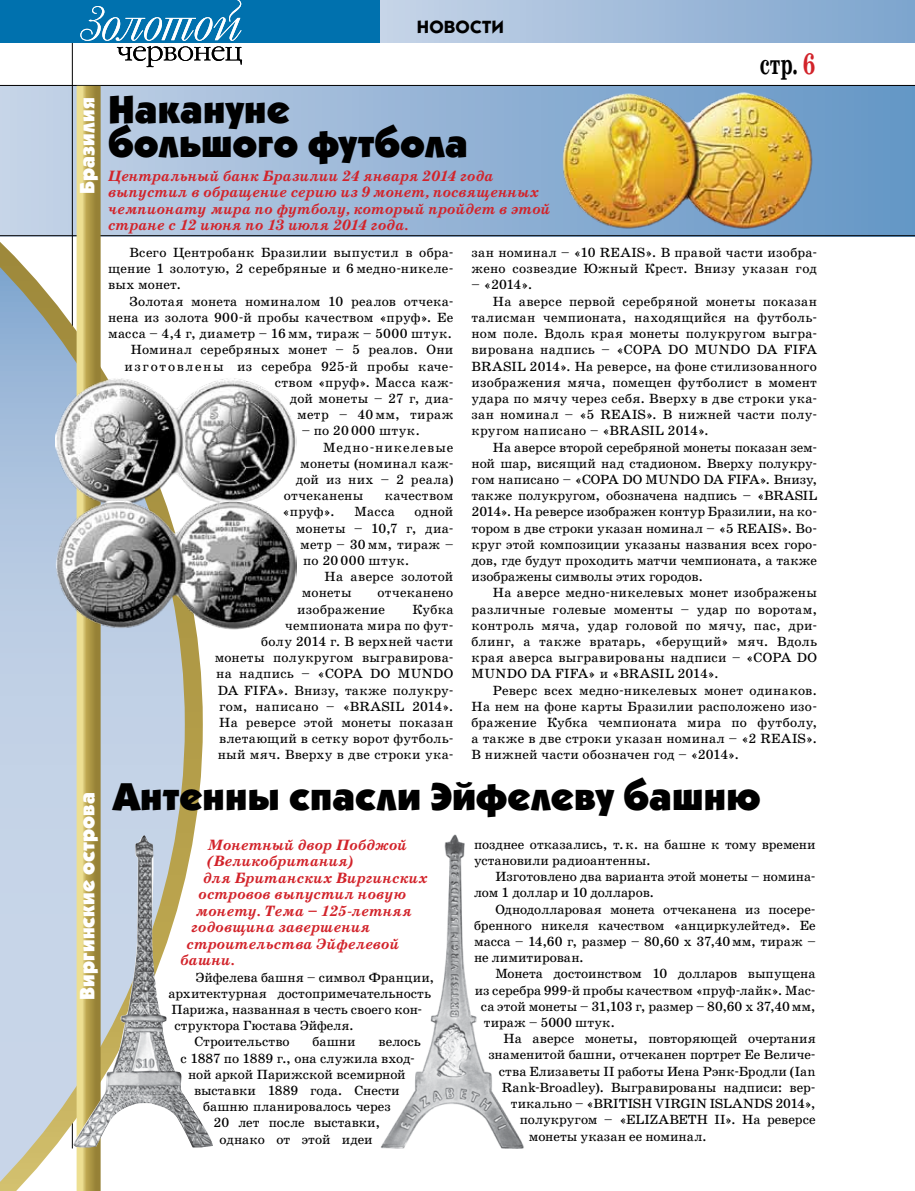
<style>
.page{position:relative;width:915px;height:1191px;background:#fff}
.page>*{position:absolute;margin:0;border:0;box-sizing:border-box;transform-origin:0 0}
.t1{font:900 39px/33.5px "Kabel C";color:#000}
.t2{font:700 30px "School Book C";color:#000;scale:.7 1}
.t3{font:600 24px "Kabel C";letter-spacing:.005em;color:#000}
.t4{font:900 21px "Kabel C";letter-spacing:.005em;color:#fff}
.t5{font:italic 700 15.15px/16.5px "School Book C";letter-spacing:-.01em;color:#d2232a}
.t6{font:13.5px/16.2px "School Book C";letter-spacing:.01em;color:#000}
.t7{font:13.5px "School Book C";letter-spacing:-.01em;color:#000}
.t8{font:13.5px "School Book C";letter-spacing:.03em;color:#000}
.t9{font:13.5px "School Book C";letter-spacing:.07em;color:#000}
.s1{color:#d2232a}
</style>
<div class="page">
<svg style="left:203px;top:86px;width:711px;height:149px;background:#90b1d4"></svg>
<hr style="left:0;top:85px;width:914px;height:1px;background:#000">
<hr style="left:0;top:235px;width:914px;height:1px;background:#000">
<hr style="left:72px;top:43px;width:1px;height:1105px;background:#000">
<div style="left:369px;top:0;width:545px;height:43px;background:linear-gradient(to right,#c4d3e7,#7ea5ce)"></div>
<div style="left:0;top:0;width:379px;height:43px;background:#0071ae"></div>
<img style="left:381px;top:834px;width:143px;height:315px">
<svg style="left:0;top:46px;width:203px;height:1145px"></svg>
<svg style="left:80px;top:0;width:162px;height:67px"></svg>
<svg style="left:77px;top:86px;width:24px;height:1105px;background:#bfac5c"></svg>
<img style="left:73px;top:835px;width:140px;height:312px">
<img style="left:560px;top:92px;width:255px;height:139px">
<img style="left:56px;top:377px;width:240px;height:125px">
<img style="left:56px;top:502px;width:240px;height:129px">
<h3 class="t3" style="left:416px;top:12px;width:89px">новости</h3>
<h2 class="t2" style="left:759px;top:47px;width:81px">стр. <span class="s1">6</span></h2>
<h3 class="t4" style="left:75px;top:194px;width:98px;rotate:-90deg">Бразилия</h3>
<h1 class="t1" style="left:108px;top:92px;width:361px">Накануне большого футбола</h1>
<p class="t5" style="left:108px;top:167px;width:443px">Центральный банк Бразилии 24 января 2014 года выпустил в обращение серию из 9монет, посвященных чемпионату мира по футболу, который пройдет в этой стране с 12 июня по 13 июля 2014 года.</p>
<p class="t6" style="left:108px;top:244px;width:347px;text-align:justify;text-indent:21px">Всего Центробанк Бразилии выпустил в обра‑ щение 1 золотую, 2 серебряные и 6 медно-никеле‑ вых монет.</p>
<p class="t6" style="left:108px;top:293px;width:347px;text-align:right">Золотая монета номиналом 10 реалов отчека‑ нена из золота 900‑й пробы качеством «пруф». Ее масса – 4,4 г, диаметр – 16 мм, тираж – 5000 штук.<br>Номинал серебряных монет – 5 реалов. Они изготовлены из серебра 925‑й пробы каче‑ ством «пруф». Масса каж‑<br>дой монеты – 27 г, диа‑<br>метр – 40 мм, тираж</p>
<p class="t8" style="left:302px;top:423px;width:120px">– по 20 000 штук.</p>
<p class="t9" style="left:323px;top:440px;width:132px">Медно-никелевые</p>
<p class="t6" style="left:300px;top:455px;width:154px">монеты (номинал каж‑</p>
<p class="t6" style="left:296px;top:471px;width:159px">дой из них – 2 реала)</p>
<p class="t6" style="left:284px;top:487px;width:81px">отчеканены</p>
<p class="t6" style="left:385px;top:487px;width:70px">качеством</p>
<p class="t6" style="left:282px;top:504px;width:54px">«пруф».</p>
<p class="t6" style="left:354px;top:504px;width:42px">Масса</p>
<p class="t6" style="left:414px;top:504px;width:40px">одной</p>
<p class="t6" style="left:296px;top:520px;width:159px">монеты – 10,7 г, диа‑</p>
<p class="t6" style="left:300px;top:536px;width:155px">метр – 30 мм, тираж –</p>
<p class="t8" style="left:303px;top:553px;width:108px">по 20 000 штук.</p>
<p class="t6" style="left:324px;top:568px;width:130px">На аверсе золотой</p>
<p class="t6" style="left:302px;top:585px;width:51px">монеты</p>
<p class="t6" style="left:471px;top:244px;width:347px">зан номинал – «10 REAIS». В правой части изобра‑ жено созвездие Южный Крест. Внизу указан год</p>
<p class="t6" style="left:471px;top:277px;width:62px">– «2014».</p>
<p class="t6" style="left:492px;top:293px;width:325px">На аверсе первой серебряной монеты показан</p>
<p class="t6" style="left:471px;top:309px;width:347px">талисман чемпионата, находящийся на футболь‑</p>
<p class="t6" style="left:471px;top:325px;width:347px">ном поле. Вдоль края монеты полукругом выгра‑</p>
<p class="t6" style="left:471px;top:342px;width:347px">вирована надпись – «COPA DO MUNDO DA FIFA</p>
<p class="t6" style="left:471px;top:358px;width:347px">BRASIL 2014». На реверсе, на фоне стилизованного</p>
<p class="t6" style="left:471px;top:374px;width:347px">изображения мяча, помещен футболист в момент</p>
<p class="t6" style="left:471px;top:390px;width:347px">удара по мячу через себя. Вверху в две строки ука‑</p>
<p class="t6" style="left:471px;top:406px;width:347px">зан номинал – «5 REAIS». В нижней части полу‑</p>
<p class="t6" style="left:471px;top:423px;width:239px">кругом написано – «BRASIL 2014».</p>
<p class="t6" style="left:492px;top:439px;width:325px">На аверсе второй серебряной монеты показан зем‑</p>
<p class="t6" style="left:471px;top:455px;width:347px">ной шар, висящий над стадионом. Вверху полукру‑</p>
<p class="t6" style="left:471px;top:471px;width:347px">гом написано – «COPA DO MUNDO DA FIFA». Внизу,</p>
<p class="t6" style="left:471px;top:487px;width:347px">также полукругом, обозначена надпись – «BRASIL</p>
<p class="t6" style="left:471px;top:504px;width:347px">2014». На реверсе изображен контур Бразилии, на ко‑</p>
<p class="t6" style="left:471px;top:520px;width:347px">тором в две строки указан номинал – «5 REAIS». Во‑</p>
<p class="t6" style="left:471px;top:536px;width:347px">круг этой композиции указаны названия всех горо‑</p>
<p class="t7" style="left:471px;top:553px;width:347px">дов, где будут проходить матчи чемпионата, а также</p>
<p class="t6" style="left:471px;top:568px;width:233px">изображены символы этих городов.</p>
<p class="t6" style="left:492px;top:585px;width:325px">На аверсе медно-никелевых монет изображены</p>
<p class="t6" style="left:471px;top:601px;width:347px">различные голевые моменты – удар по воротам,</p>
<p class="t6" style="left:471px;top:617px;width:347px">контроль мяча, удар головой по мячу, пас, дри‑</p>
<p class="t6" style="left:471px;top:633px;width:347px">блинг, а также вратарь, «берущий» мяч. Вдоль</p>
<p class="t6" style="left:471px;top:649px;width:347px">края аверса выгравированы надписи – «COPA DO</p>
<p class="t6" style="left:471px;top:666px;width:248px">MUNDO DA FIFA» и «BRASIL 2014».</p>
<p class="t6" style="left:492px;top:682px;width:325px">Реверс всех медно-никелевых монет одинаков.</p>
<p class="t6" style="left:471px;top:698px;width:347px">На нем на фоне карты Бразилии расположено изо‑</p>
<p class="t6" style="left:471px;top:714px;width:347px">бражение Кубка чемпионата мира по футболу,</p>
<p class="t6" style="left:471px;top:730px;width:347px">а также в две строки указан номинал – «2 REAIS».</p>
<p class="t6" style="left:471px;top:747px;width:269px">В нижней части обозначен год – «2014».</p>
<p class="t6" style="left:297px;top:585px;width:157px;text-indent:80px">отчеканено изображение</p>
<p class="t6" style="left:215px;top:601px;width:240px;text-align:right">Кубка<br>чемпионата мира по фут‑<br>болу 2014 г. В верхней части монеты полукругом выгравирова‑ на надпись – «COPA DO MUNDO<br>DA FIFA». Внизу, также полукру‑ гом, написано – «BRASIL 2014».<br>На реверсе этой монеты показан влетающий в сетку ворот футболь‑ ный мяч. Вверху в две строки ука‑</p>
<h3 class="t4" style="left:75px;top:999px;width:209px;rotate:-90deg">Виргинские острова</h3>
<h1 class="t1" style="left:113px;top:779px;width:649px">Антенны спасли Эйфелеву башню</h1>
<p class="t5" style="left:207px;top:836px;width:201px">Монетный двор Побджой</p>
<p class="t5" style="left:206px;top:853px;width:150px">(Великобритания)</p>
<p class="t5" style="left:203px;top:869px;width:226px">для Британских Виргинских</p>
<p class="t5" style="left:198px;top:886px;width:209px">островов выпустил новую</p>
<p class="t5" style="left:195px;top:902px;width:218px">монету. Тема – 125‑летняя</p>
<p class="t5" style="left:191px;top:919px;width:181px">годовщина завершения</p>
<p class="t5" style="left:186px;top:935px;width:214px">строительства Эйфелевой</p>
<p class="t5" style="left:180px;top:952px;width:56px">башни.</p>
<p class="t6" style="left:196px;top:969px;width:240px">Эйфелева башня – символ Франции,</p>
<p class="t6" style="left:168px;top:985px;width:264px">архитектурная достопримечательность</p>
<p class="t6" style="left:171px;top:1001px;width:252px">Парижа, названная в честь своего кон‑</p>
<p class="t6" style="left:174px;top:1017px;width:181px">структора Гюстава Эйфеля.</p>
<p class="t6" style="left:194px;top:1033px;width:97px">Строительство</p>
<p class="t6" style="left:312px;top:1033px;width:45px">башни</p>
<p class="t6" style="left:378px;top:1033px;width:44px">велось</p>
<p class="t6" style="left:180px;top:1050px;width:235px">с 1887 по 1889 г., она служила вход‑</p>
<p class="t7" style="left:188px;top:1067px;width:219px">ной аркой Парижской всемирной</p>
<p class="t6" style="left:194px;top:1082px;width:207px">выставки 1889 года. Снести</p>
<p class="t6" style="left:203px;top:1098px;width:189px">башню планировалось через</p>
<p class="t6" style="left:213px;top:1114px;width:168px">20 лет после выставки,</p>
<p class="t6" style="left:219px;top:1131px;width:155px">однако от этой идеи</p>
<p class="t6" style="left:474px;top:836px;width:343px">позднее отказались, т.к. на башне к тому времени установили радиоантенны.</p>
<p class="t6" style="left:474px;top:868px;width:343px;text-indent:21px">Изготовлено два варианта этой монеты – номина‑ лом 1 доллар и 10 долларов.</p>
<p class="t6" style="left:474px;top:901px;width:343px;text-align:justify;text-indent:21px">Однодолларовая монета отчеканена из посере‑ бренного никеля качеством «анциркулейтед». Ее масса – 14,60 г, размер – 80,60 x 37,40мм, тираж – не лимитирован.</p>
<p class="t6" style="left:495px;top:966px;width:321px">Монета достоинством 10 долларов выпущена</p>
<p class="t6" style="left:474px;top:982px;width:342px">из серебра 999‑й пробы качеством «пруф-лайк». Мас‑</p>
<p class="t7" style="left:480px;top:999px;width:336px">са этой монеты – 31,103 г, размер – 80,60 x 37,40мм,</p>
<p class="t6" style="left:483px;top:1014px;width:133px">тираж – 5000 штук.</p>
<p class="t6" style="left:503px;top:1030px;width:313px">На аверсе монеты, повторяющей очертания</p>
<p class="t6" style="left:488px;top:1047px;width:328px">знаменитой башни, отчеканен портрет Ее Величе‑</p>
<p class="t6" style="left:498px;top:1063px;width:318px">ства Елизаветы II работы Иена Рэнк-Бродли (Ian</p>
<p class="t6" style="left:501px;top:1079px;width:315px">Rank-Broadley). Выгравированы надписи: вер‑</p>
<p class="t6" style="left:510px;top:1095px;width:306px">тикально – «BRITISH VIRGIN ISLANDS 2014»,</p>
<p class="t6" style="left:519px;top:1111px;width:297px">полукругом – «ELIZABETH II». На реверсе</p>
<p class="t6" style="left:528px;top:1128px;width:179px">монеты указан ее номинал.</p>
</div>
